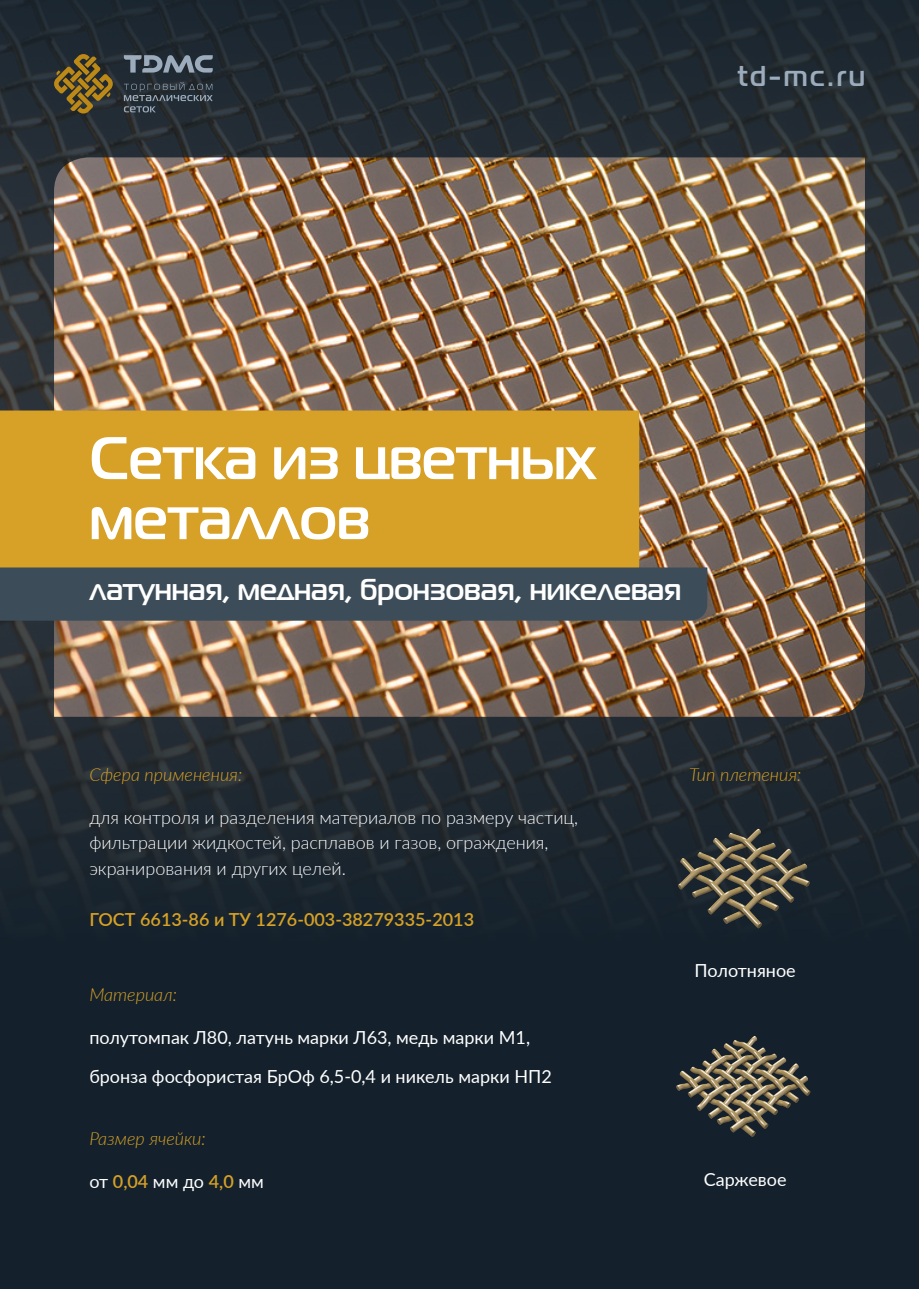
<style>
.page{position:relative;width:919px;height:1289px;background:#fff}
.page>*{position:absolute;margin:0;border:0;box-sizing:border-box;transform-origin:0 0}
.t1{font:700 60px/60px "Magistral TT";color:#fff}
.t2{font:700 30px "Magistral TT";color:#fff}
.t3{font:700 28.5px "Magistral TT";color:#9cacbc}
.t4{font:300 18px/25.5px "Lato";color:#fff}
.t5{font:18px/39px "Lato";color:#fff}
.t6{font:italic 300 18px "Lato";color:#d6a126}
.t7{font:600 18px "Lato";color:#d6a126}
.s1{font-weight:600;color:#d6a126}
</style>
<div class="page">
<div style="left:0;top:0;width:918px;height:1288px;background:#14212c"></div>
<img style="left:0;top:0;width:918px;height:897px">
<img style="left:54px;top:157px;width:810px;height:559px">
<div style="left:0;top:410px;width:639px;height:157px;background:#d6a126"></div>
<div style="left:0;top:567px;width:707px;height:53px;background:#3c4d59"></div>
<svg style="left:53px;top:53px;width:61px;height:61px"></svg>
<svg style="left:124px;top:82px;width:89px;height:30px"></svg>
<svg style="left:124px;top:55px;width:89px;height:18px"></svg>
<img style="left:676px;top:1036px;width:135px;height:101px">
<img style="left:673px;top:817px;width:143px;height:112px">
<h3 class="t3" style="left:737px;top:58px;width:129px">td-mc.ru</h3>
<h1 class="t1" style="left:89px;top:428px;width:507px">Сетка из цветных металлов</h1>
<h2 class="t2" style="left:89px;top:570px;width:593px">латунная, медная, бронзовая, никелевая</h2>
<p class="t6" style="left:89px;top:761px;width:154px">Сфера применения:</p>
<p class="t4" style="left:89px;top:803px;width:490px">для контроля и разделения материалов по размеру частиц, фильтрации жидкостей, расплавов и газов, ограждения, экранирования и других целей.</p>
<p class="t7" style="left:89px;top:906px;width:386px">ГОСТ 6613-86 и ТУ 1276-003-38279335-2013</p>
<p class="t6" style="left:89px;top:982px;width:89px">Материал:</p>
<p class="t5" style="left:89px;top:1017px;width:464px">полутомпак Л80, латунь марки Л63, медь марки М1, бронза фосфористая БрОф 6,5-0,4 и никель марки НП2</p>
<p class="t6" style="left:89px;top:1126px;width:118px">Размер ячейки:</p>
<p class="t5" style="left:89px;top:1161px;width:176px">от <span class="s1">0,04</span> мм до <span class="s1">4,0</span> мм</p>
<p class="t6" style="left:689px;top:761px;width:114px">Тип плетения:</p>
<p class="t5" style="left:694px;top:950px;width:103px">Полотняное</p>
<p class="t5" style="left:703px;top:1159px;width:84px">Саржевое</p>
</div>
